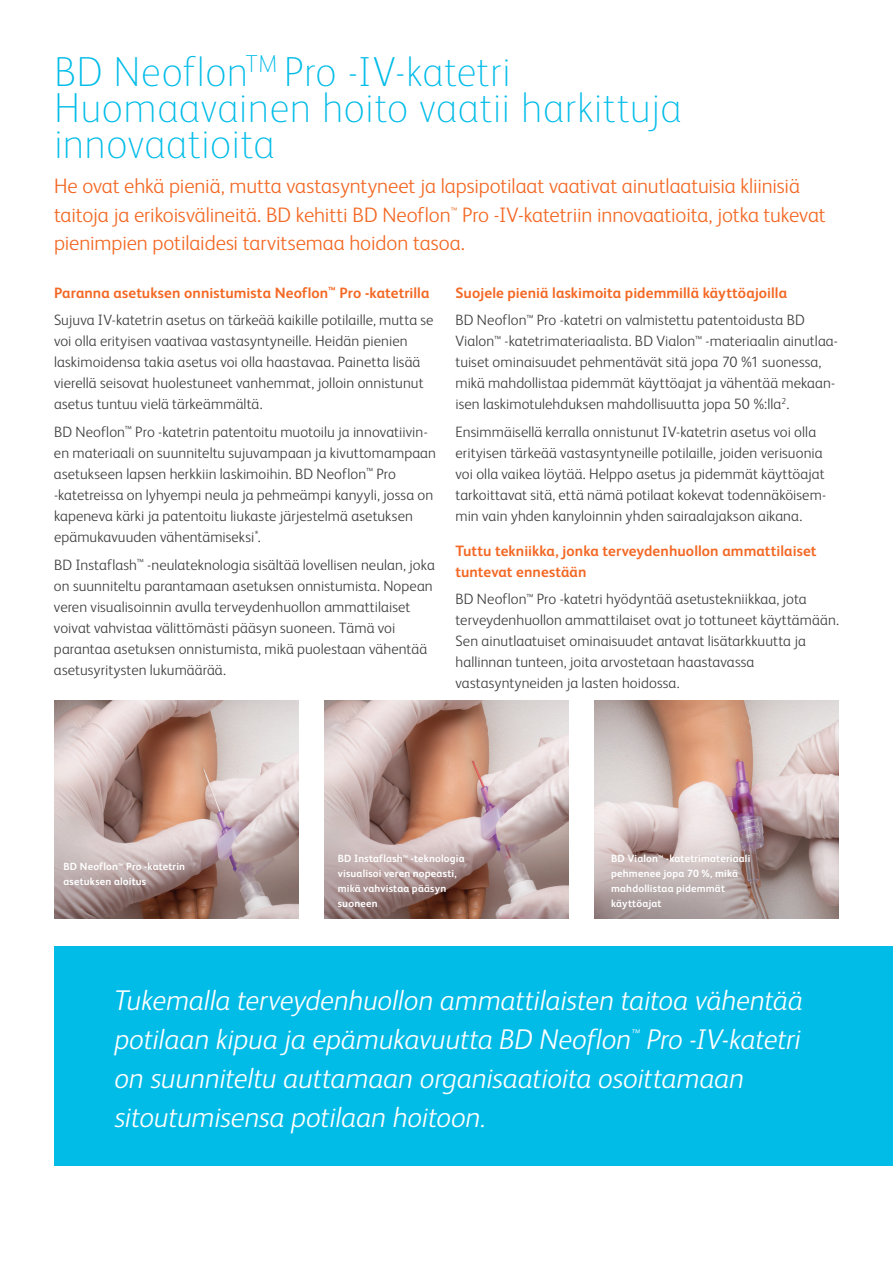
<style>
.page{position:relative;width:893px;height:1263px;background:#fff}
.page>*{position:absolute;margin:0;border:0;box-sizing:border-box;transform-origin:0 0}
.t1{font:100 42px/36px "FS Albert Pro";letter-spacing:.01em;color:#02bce8}
.t2{font:italic 300 28.5px/39px "FS Albert Pro";letter-spacing:-.01em;color:#fff}
.t3{font:300 21px/28.5px "FS Albert Pro";letter-spacing:-.005em;color:#f36824}
.t4{font:300 15px/21px "FS Albert Pro";letter-spacing:.005em;color:#3e3e3f}
.t5{font:700 15px/21px "FS Albert Pro";letter-spacing:.005em;color:#f36824}
.t6{font:700 10.5px/15px "FS Albert Pro";letter-spacing:.02em;color:#fff}
.s1{font-weight:700;color:#f36824}
.s2{font-size:8.25px}
</style>
<div class="page">
<div style="left:54px;top:946px;width:839px;height:220px;background:#02bce8"></div>
<img style="left:54px;top:701px;width:244px;height:217px">
<img style="left:325px;top:701px;width:244px;height:217px">
<img style="left:595px;top:701px;width:244px;height:217px">
<h1 class="t1" style="left:54px;top:52px;width:629px">BD Neoflon<sup>TM</sup> Pro -IV-katetri<br>Huomaavainen hoito vaatii harkittuja innovaatioita</h1>
<p class="t3" style="left:54px;top:171px;width:773px">He ovat ehkä pieniä, mutta vastasyntyneet ja lapsipotilaat vaativat ainutlaatuisia kliinisiä taitoja ja erikoisvälineitä. BD kehitti BD Neoflon<sup>™</sup> Pro -IV-katetriin innovaatioita, jotka tukevat pienimpien potilaidesi tarvitsemaa hoidon tasoa.</p>
<p class="t4" style="left:54px;top:278px;width:381px;line-height:27.8px"><span class="s1">Paranna asetuksen onnistumista Neoflon</span><sup>™</sup> <span class="s1">Pro -katetrilla<br></span>Sujuva IV-katetrin asetus on tärkeää kaikille potilaille, mutta se</p>
<p class="t4" style="left:54px;top:330px;width:371px">voi olla erityisen vaativaa vastasyntyneille. Heidän pienien laskimoidensa takia asetus voi olla haastavaa. Painetta lisää vierellä seisovat huolestuneet vanhemmat, jolloin onnistunut asetus tuntuu vielä tärkeämmältä.</p>
<p class="t4" style="left:54px;top:420px;width:384px">BD Neoflon<sup>™</sup> Pro -katetrin patentoitu muotoilu ja innovatiivin&shy;en materiaali on suunniteltu sujuvampaan ja kivuttomampaan asetukseen lapsen herkkiin laskimoihin. BD Neoflon<sup>™</sup> Pro -katetreissa on lyhyempi neula ja pehmeämpi kanyyli, jossa on kapeneva kärki ja patentoitu liukaste järjestelmä asetuksen epämukavuuden vähentämiseksi<sup>*</sup>.</p>
<p class="t4" style="left:54px;top:553px;width:382px">BD Instaflash<sup>™</sup> -neulateknologia sisältää lovellisen neulan, joka on suunniteltu parantamaan asetuksen onnistumista. Nopean veren visualisoinnin avulla terveydenhuollon ammattilaiset voivat vahvistaa välittömästi pääsyn suoneen. Tämä voi parantaa asetuksen onnistumista, mikä puolestaan vähentää asetusyritysten lukumäärää.</p>
<p class="t4" style="left:455px;top:278px;width:351px;line-height:27.8px"><span class="s1">Suojele pieniä laskimoita pidemmillä käyttöajoilla<br></span>BD Neoflon<sup>™</sup> Pro -katetri on valmistettu patentoidusta BD</p>
<p class="t4" style="left:455px;top:330px;width:384px">Vialon<sup>™</sup> -katetrimateriaalista. BD Vialon<sup>™</sup> -materiaalin ainutlaa&shy;tuiset ominaisuudet pehmentävät sitä jopa 70 %1 suonessa, mikä mahdollistaa pidemmät käyttöajat ja vähentää mekaan&shy;isen laskimotulehduksen mahdollisuutta jopa 50 %:lla<sup>2</sup>.</p>
<p class="t4" style="left:455px;top:420px;width:372px">Ensimmäisellä kerralla onnistunut IV-katetrin asetus voi olla erityisen tärkeää vastasyntyneille potilaille, joiden verisuonia voi olla vaikea löytää. Helppo asetus ja pidemmät käyttöajat tarkoittavat sitä, että nämä potilaat kokevat todennäköisem&shy;min vain yhden kanyloinnin yhden sairaalajakson aikana.</p>
<p class="t5" style="left:455px;top:539px;width:363px">Tuttu tekniikka, jonka terveydenhuollon ammattilaiset tuntevat ennestään</p>
<p class="t4" style="left:455px;top:588px;width:385px">BD Neoflon<sup>™</sup> Pro -katetri hyödyntää asetustekniikkaa, jota terveydenhuollon ammattilaiset ovat jo tottuneet käyttämään.<br>Sen ainutlaatuiset ominaisuudet antavat lisätarkkuutta ja hallinnan tunteen, joita arvostetaan haastavassa vastasyntyneiden ja lasten hoidossa.</p>
<p class="t6" style="left:63px;top:858px;width:123px">BD Neoflon<span class="s2">™</span> Pro -katetrin asetuksen aloitus</p>
<p class="t6" style="left:338px;top:850px;width:128px">BD Instaflash<span class="s2">™</span> -teknologia visualisoi veren nopeasti, mikä vahvistaa pääsyn suoneen</p>
<p class="t6" style="left:611px;top:850px;width:141px">BD Vialon<span class="s2">™</span> -katetrimateriaali pehmenee jopa 70 %, mikä mahdollistaa pidemmät käyttöajat</p>
<h2 class="t2" style="left:114px;top:979px;width:690px">Tukemalla terveydenhuollon ammattilaisten taitoa vähentää potilaan kipua ja epämukavuutta BD Neoflon<sup>™</sup> Pro -IV-katetri on suunniteltu auttamaan organisaatioita osoittamaan sitoutumisensa potilaan hoitoon.</h2>
</div>
